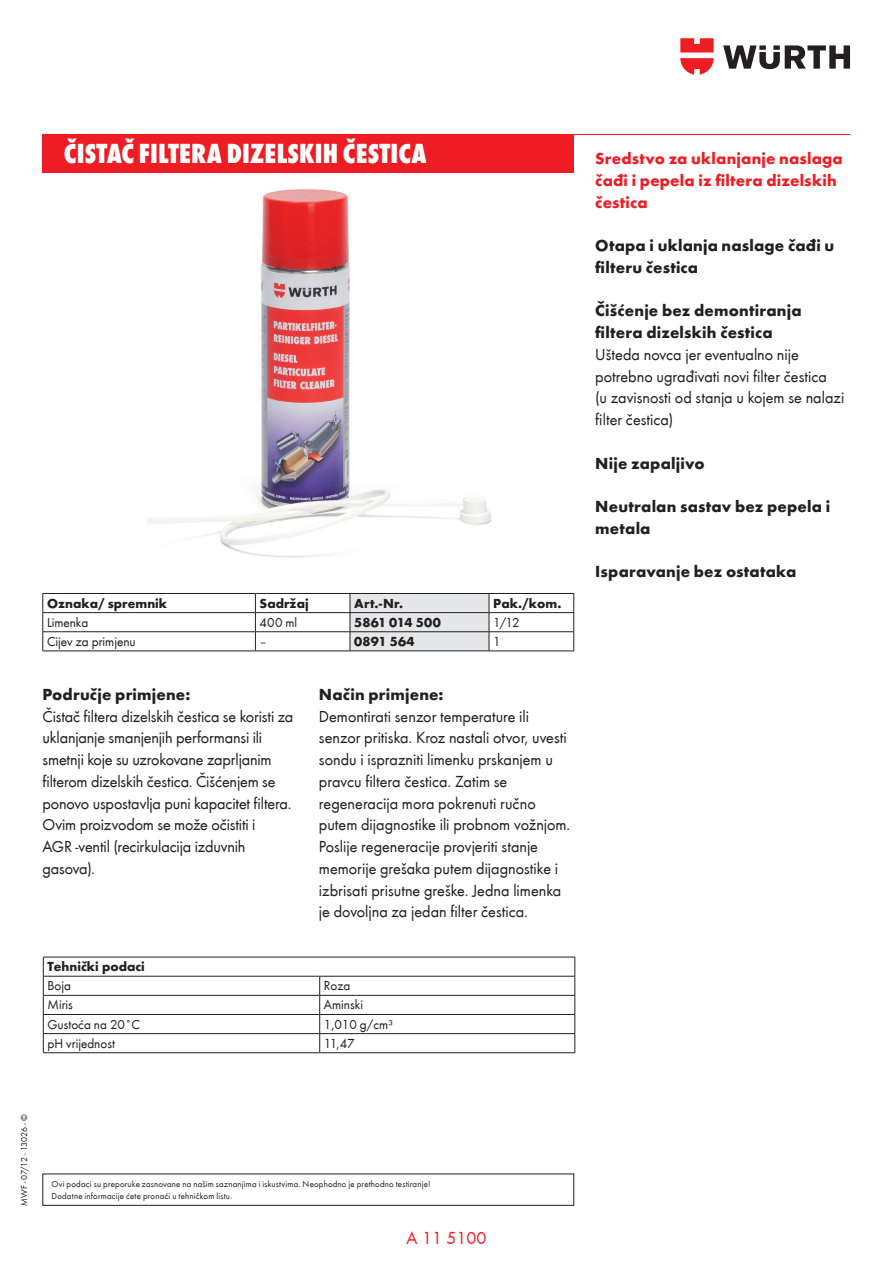
<style>
.page{position:relative;width:893px;height:1263px;background:#fff}
.page>*{position:absolute;margin:0;border:0;box-sizing:border-box;transform-origin:0 0}
.t1{font:800 condensed 28.5px "Wuerth";letter-spacing:.005em;color:#fff}
.t2{font:18px "Wuerth";color:#ee1d23}
.t3{font:16.5px/21.8px "Wuerth";color:#231f20}
.t4{font:700 16.5px/21.8px "Wuerth";letter-spacing:.01em;color:#231f20}
.t5{font:700 16.5px/21.8px "Wuerth";letter-spacing:.01em;color:#ee1d23}
.t6{font:13.5px "Wuerth";color:#231f20}
.t7{font:700 13.5px "Wuerth";color:#231f20}
.t8{font:9px/12px "Wuerth";letter-spacing:.02em;color:#231f20}
.t9{font:9px "Wuerth";letter-spacing:-.005em;color:#231f20}
</style>
<div class="page">
<img style="left:43px;top:172px;width:531px;height:386px">
<svg style="left:723px;top:45px;width:127px;height:24px"></svg>
<svg style="left:680px;top:38px;width:34px;height:37px"></svg>
<hr style="left:43px;top:134px;width:807px;height:1px;background:#ee1d23">
<div style="left:43px;top:134px;width:531px;height:38px;background:#ee1d23"></div>
<hr style="left:43px;top:593px;width:212px;height:1px;background:#231f20">
<hr style="left:255px;top:593px;width:95px;height:1px;background:#231f20">
<hr style="left:489px;top:593px;width:85px;height:1px;background:#231f20">
<hr style="left:43px;top:612px;width:212px;height:1px;background:#231f20">
<hr style="left:255px;top:612px;width:95px;height:1px;background:#231f20">
<hr style="left:489px;top:612px;width:85px;height:1px;background:#231f20">
<hr style="left:43px;top:631px;width:212px;height:1px;background:#231f20">
<svg style="left:43px;top:594px;width:1px;height:57px"></svg>
<hr style="left:255px;top:631px;width:95px;height:1px;background:#231f20">
<svg style="left:255px;top:594px;width:1px;height:57px"></svg>
<hr style="left:489px;top:631px;width:85px;height:1px;background:#231f20">
<svg style="left:350px;top:593px;width:140px;height:58px;background:#d7d7d9"></svg>
<svg style="left:573px;top:594px;width:1px;height:57px"></svg>
<hr style="left:43px;top:651px;width:212px;height:1px;background:#231f20">
<hr style="left:255px;top:651px;width:95px;height:1px;background:#231f20">
<hr style="left:350px;top:651px;width:139px;height:1px;background:#231f20">
<hr style="left:489px;top:651px;width:85px;height:1px;background:#231f20">
<hr style="left:43px;top:957px;width:277px;height:1px;background:#231f20">
<hr style="left:320px;top:957px;width:255px;height:1px;background:#231f20">
<hr style="left:43px;top:976px;width:277px;height:1px;background:#231f20">
<hr style="left:320px;top:976px;width:255px;height:1px;background:#231f20">
<hr style="left:43px;top:995px;width:277px;height:1px;background:#231f20">
<hr style="left:320px;top:995px;width:255px;height:1px;background:#231f20">
<hr style="left:43px;top:1014px;width:277px;height:1px;background:#231f20">
<hr style="left:320px;top:1014px;width:255px;height:1px;background:#231f20">
<hr style="left:43px;top:1033px;width:277px;height:1px;background:#231f20">
<svg style="left:43px;top:957px;width:1px;height:95px"></svg>
<hr style="left:320px;top:1033px;width:255px;height:1px;background:#231f20">
<svg style="left:319px;top:976px;width:1px;height:76px"></svg>
<svg style="left:575px;top:957px;width:1px;height:95px"></svg>
<hr style="left:43px;top:1052px;width:277px;height:1px;background:#231f20">
<hr style="left:320px;top:1052px;width:255px;height:1px;background:#231f20">
<h1 class="t1" style="left:64px;top:133px;width:364px">ČISTAČ FILTERA DIZELSKIH ČESTICA</h1>
<p class="t7" style="left:47px;top:593px;width:122px">Oznaka/ spremnik</p>
<p class="t7" style="left:260px;top:593px;width:51px">Sadržaj</p>
<p class="t7" style="left:354px;top:593px;width:51px">Art.-Nr.</p>
<p class="t7" style="left:493px;top:593px;width:70px">Pak./kom.</p>
<p class="t6" style="left:47px;top:613px;width:43px">Limenka</p>
<p class="t6" style="left:260px;top:613px;width:39px">400 ml</p>
<p class="t7" style="left:354px;top:612px;width:88px">5861 014 500</p>
<p class="t6" style="left:493px;top:613px;width:28px">1/12</p>
<p class="t6" style="left:47px;top:632px;width:90px">Cijev za primjenu</p>
<p class="t6" style="left:260px;top:632px;width:9px">–</p>
<p class="t7" style="left:354px;top:631px;width:62px">0891 564</p>
<p class="t6" style="left:493px;top:632px;width:9px">1</p>
<p class="t4" style="left:43px;top:682px;width:149px">Područje primjene:</p>
<p class="t3" style="left:43px;top:704px;width:252px">Čistač filtera dizelskih čestica se koristi za uklanjanje smanjenjih performansi ili smetnji koje su uzrokovane zaprljanim filterom dizelskih čestica. Čišćenjem se ponovo uspostavlja puni kapacitet filtera.<br>Ovim proizvodom se može očistiti i<br>AGR -ventil (recirkulacija izduvnih gasova).</p>
<p class="t4" style="left:319px;top:682px;width:126px">Način primjene:</p>
<p class="t3" style="left:319px;top:704px;width:253px">Demontirati senzor temperature ili senzor pritiska. Kroz nastali otvor, uvesti sondu i isprazniti limenku prskanjem u pravcu filtera čestica. Zatim se regeneracija mora pokrenuti ručno putem dijagnostike ili probnom vožnjom.<br>Poslije regeneracije provjeriti stanje memorije grešaka putem dijagnostike i izbrisati prisutne greške. Jedna limenka je dovoljna za jedan filter čestica.</p>
<p class="t7" style="left:48px;top:957px;width:99px">Tehnički podaci</p>
<p class="t6" style="left:48px;top:976px;width:25px">Boja</p>
<p class="t6" style="left:324px;top:976px;width:28px">Roza</p>
<p class="t6" style="left:48px;top:996px;width:27px">Miris</p>
<p class="t6" style="left:324px;top:996px;width:41px">Aminski</p>
<p class="t6" style="left:48px;top:1015px;width:94px">Gustoća na 20˚C</p>
<p class="t6" style="left:324px;top:1015px;width:71px">1,010 g/cm³</p>
<p class="t6" style="left:48px;top:1034px;width:69px">pH vrijednost</p>
<p class="t6" style="left:324px;top:1034px;width:32px">11,47</p>
<p class="t9" style="left:18px;top:1205px;width:93px;rotate:-90deg">MWF - 07/12 - 13026 - ©</p>
<p class="t8" style="left:52px;top:1177px;width:380px">Ovi podaci su preporuke zasnovane na našim saznanjima i iskustvima. Neophodno je prethodno testiranje!<br>Dodatne informacije ćete pronaći u tehničkom listu.</p>
<p class="t2" style="left:407px;top:1225px;width:81px">A 11 5100</p>
<p class="t5" style="left:595px;top:146px;width:249px">Sredstvo za uklanjanje naslaga čađi i pepela iz filtera dizelskih čestica</p>
<p class="t4" style="left:595px;top:233px;width:241px">Otapa i uklanja naslage čađi u filteru čestica</p>
<p class="t4" style="left:595px;top:299px;width:208px">Čišćenje bez demontiranja filtera dizelskih čestica</p>
<p class="t3" style="left:595px;top:343px;width:251px">Ušteda novca jer eventualno nije potrebno ugrađivati novi filter čestica<br>(u zavisnosti od stanja u kojem se nalazi filter čestica)</p>
<p class="t4" style="left:595px;top:451px;width:111px">Nije zapaljivo</p>
<p class="t4" style="left:595px;top:494px;width:236px">Neutralan sastav bez pepela i metala</p>
<p class="t4" style="left:595px;top:560px;width:202px">Isparavanje bez ostataka</p>
</div>
